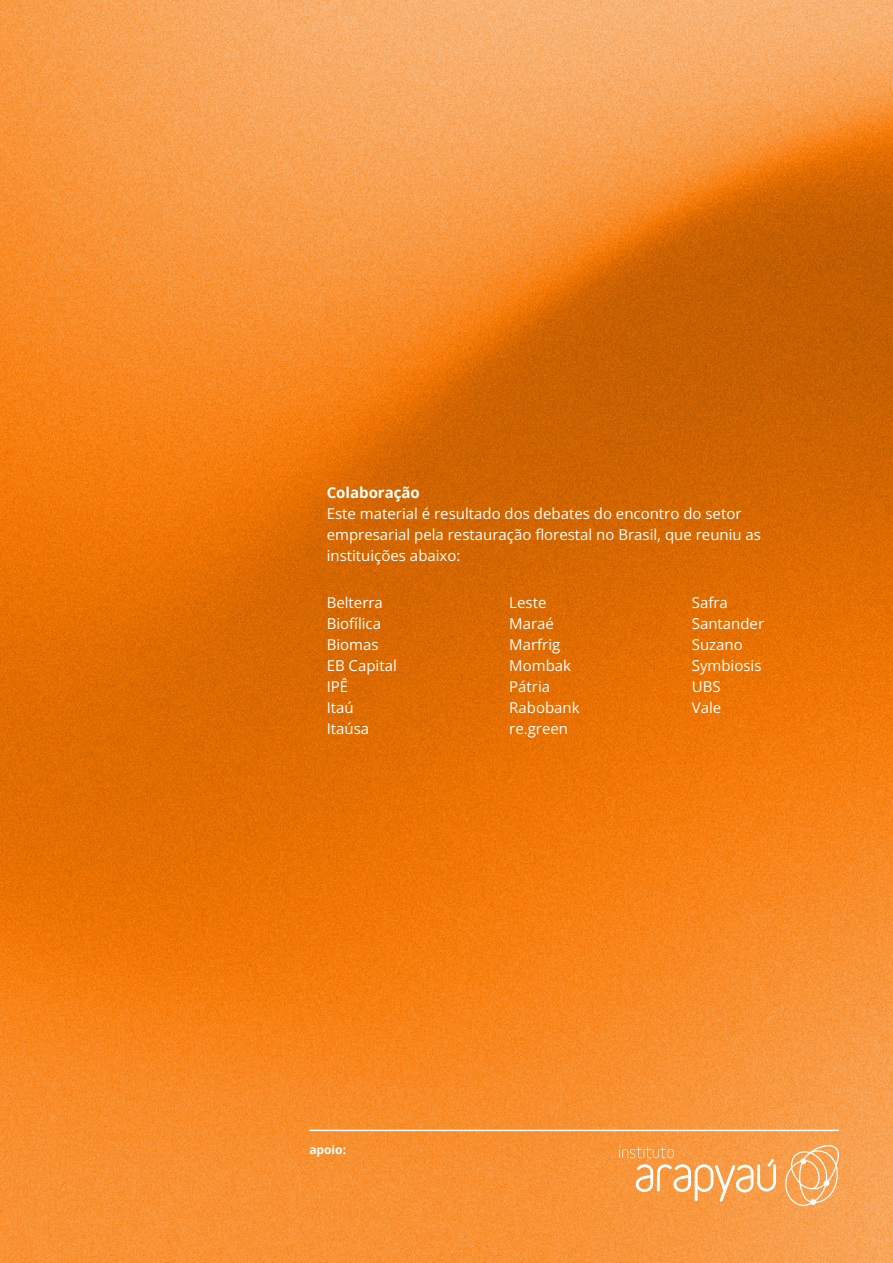
<style>
.page{position:relative;width:893px;height:1263px;background:#fff}
.page>*{position:absolute;margin:0;border:0;box-sizing:border-box;transform-origin:0 0}
.t1{font:15px/21px "Open Sans";color:#fff}
.t2{font:700 15px "Open Sans";color:#fff}
.t3{font:700 12px "Open Sans";color:#fff}
</style>
<div class="page">
<img style="left:0;top:0;width:893px;height:1263px">
<svg style="left:783px;top:1144px;width:58px;height:62px;background:#f9ae6a"></svg>
<svg style="left:619px;top:1145px;width:157px;height:56px;background:#f9a85e"></svg>
<hr style="left:309px;top:1130px;width:530px;height:1px;background:#fff">
<p class="t2" style="left:327px;top:482px;width:95px">Colaboração</p>
<p class="t1" style="left:327px;top:503px;width:436px">Este material é resultado dos debates do encontro do setor empresarial pela restauração florestal no Brasil, que reuniu as instituições abaixo:</p>
<p class="t1" style="left:327px;top:592px;width:72px">Belterra<br>Biofílica<br>Biomas<br>EB Capital<br>IPÊ<br>Itaú<br>Itaúsa</p>
<p class="t1" style="left:509px;top:592px;width:72px">Leste<br>Maraé<br>Marfrig<br>Mombak<br>Pátria<br>Rabobank re.green</p>
<p class="t1" style="left:692px;top:592px;width:74px">Safra<br>Santander<br>Suzano<br>Symbiosis<br>UBS<br>Vale</p>
<p class="t3" style="left:309px;top:1141px;width:38px">apoio:</p>
</div>
